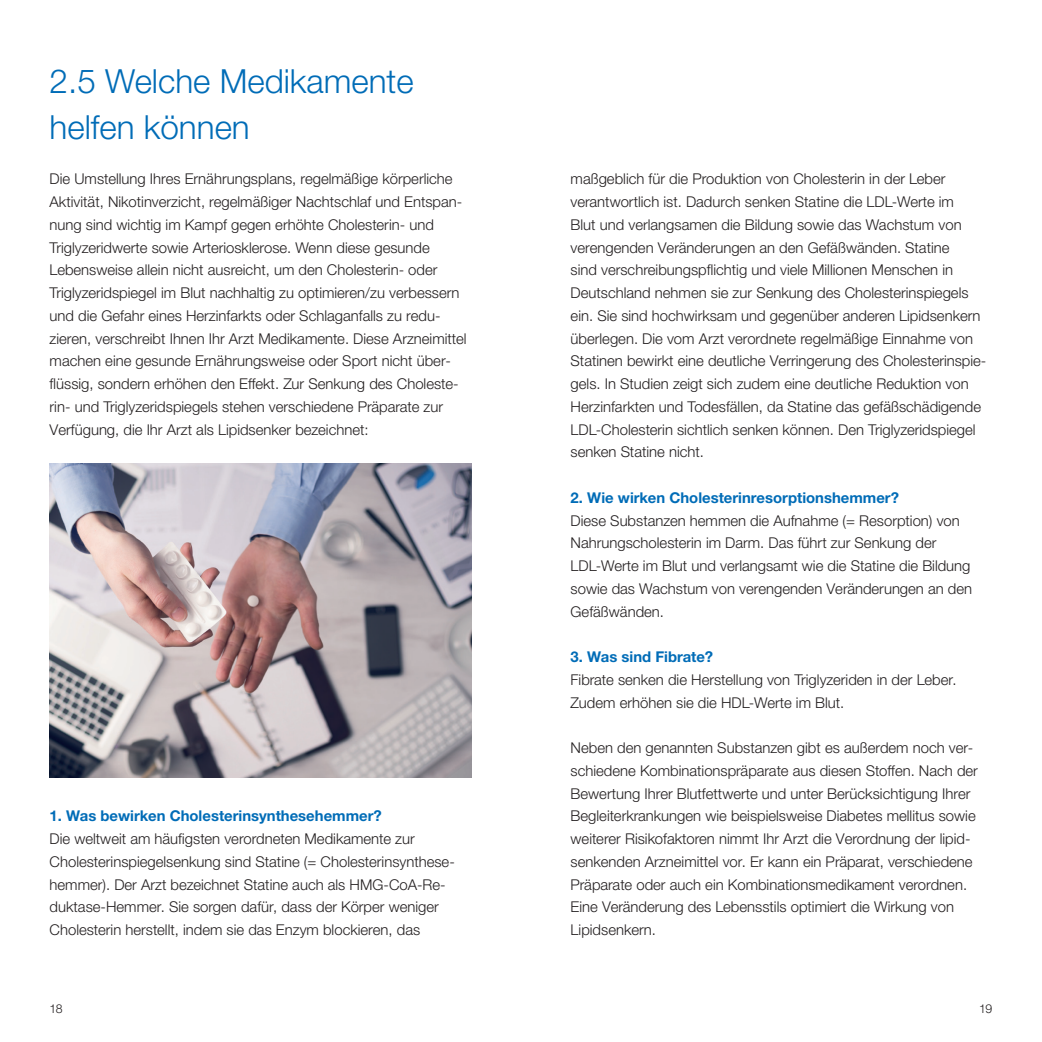
<style>
.page{position:relative;width:1042px;height:1042px;background:#fff}
.page>*{position:absolute;margin:0;border:0;box-sizing:border-box;transform-origin:0 0}
.Headline{font:300 33.25px/45.5px "Helvetica Neue LT";color:#006cb7}
.Fließtext{font:14.88px/22.8px "Helvetica Neue World 45 Lt";color:#231f20}
.Fließtext-2{font:700 14.88px "Helvetica Neue World 75";color:#006cb7}
.t1{font:12.25px "Helvetica Neue World 45 Lt";color:#231f20}
</style>
<div class="page">
<img style="left:50px;top:464px;width:421px;height:313px">
<p class="Headline" style="left:50px;top:58px;width:366px">2.5 Welche Medikamente helfen können</p>
<p class="Fließtext" style="left:50px;top:168px;width:418px">Die Umstellung Ihres Ernährungsplans, regelmäßige körperliche Aktivität, Nikotinverzicht, regelmäßiger Nachtschlaf und Entspan&shy;nung sind wichtig im Kampf gegen erhöhte Cholesterin- und Triglyzeridwerte sowie Arteriosklerose. Wenn diese gesunde Lebensweise allein nicht ausreicht, um den Cholesterin- oder Triglyzeridspiegel im Blut nachhaltig zu optimieren/zu verbessern und die Gefahr eines Herzinfarkts oder Schlaganfalls zu redu&shy;zieren, verschreibt Ihnen Ihr Arzt Medikamente. Diese Arzneimittel machen eine gesunde Ernährungsweise oder Sport nicht über&shy;flüssig, sondern erhöhen den Effekt. Zur Senkung des Choleste&shy;rin- und Triglyzeridspiegels stehen verschiedene Präparate zur Verfügung, die Ihr Arzt als Lipidsenker bezeichnet:</p>
<p class="Fließtext" style="left:570px;top:168px;width:417px">maßgeblich für die Produktion von Cholesterin in der Leber verantwortlich ist. Dadurch senken Statine die LDL-Werte im<br>Blut und verlangsamen die Bildung sowie das Wachstum von verengenden Veränderungen an den Gefäßwänden. Statine<br>sind verschreibungspflichtig und viele Millionen Menschen in Deutschland nehmen sie zur Senkung des Cholesterinspiegels ein. Sie sind hochwirksam und gegenüber anderen Lipidsenkern überlegen. Die vom Arzt verordnete regelmäßige Einnahme von Statinen bewirkt eine deutliche Verringerung des Cholesterinspie&shy;gels. In Studien zeigt sich zudem eine deutliche Reduktion von Herzinfarkten und Todesfällen, da Statine das gefäßschädigende LDL-Cholesterin sichtlich senken können. Den Triglyzeridspiegel senken Statine nicht.</p>
<p class="Fließtext-2" style="left:570px;top:489px;width:330px">2. Wie wirken Cholesterinresorptionshemmer?</p>
<p class="Fließtext" style="left:570px;top:509px;width:403px">Diese Substanzen hemmen die Aufnahme (= Resorption) von Nahrungscholesterin im Darm. Das führt zur Senkung der LDL-Werte im Blut und verlangsamt wie die Statine die Bildung sowie das Wachstum von verengenden Veränderungen an den Gefäßwänden.</p>
<p class="Fließtext-2" style="left:570px;top:648px;width:144px">3. Was sind Fibrate?</p>
<p class="Fließtext" style="left:570px;top:668px;width:387px">Fibrate senken die Herstellung von Triglyzeriden in der Leber.<br>Zudem erhöhen sie die HDL-Werte im Blut.</p>
<p class="Fließtext" style="left:570px;top:736px;width:409px">Neben den genannten Substanzen gibt es außerdem noch ver&shy;schiedene Kombinationspräparate aus diesen Stoffen. Nach der Bewertung Ihrer Blutfettwerte und unter Berücksichtigung Ihrer Begleiterkrankungen wie beispielsweise Diabetes mellitus sowie weiterer Risikofaktoren nimmt Ihr Arzt die Verordnung der lipid&shy;senkenden Arzneimittel vor. Er kann ein Präparat, verschiedene Präparate oder auch ein Kombinationsmedikament verordnen.<br>Eine Veränderung des Lebensstils optimiert die Wirkung von Lipidsenkern.</p>
<p class="Fließtext-2" style="left:50px;top:807px;width:334px">1. Was bewirken Cholesterinsynthesehemmer?</p>
<p class="Fließtext" style="left:50px;top:827px;width:407px">Die weltweit am häufigsten verordneten Medikamente zur Cholesterinspiegelsenkung sind Statine (= Cholesterinsynthese&shy;hemmer). Der Arzt bezeichnet Statine auch als HMG-CoA-Re&shy;duktase-Hemmer. Sie sorgen dafür, dass der Körper weniger Cholesterin herstellt, indem sie das Enzym blockieren, das</p>
<p class="t1" style="left:50px;top:1001px;width:15px">18</p>
<p class="t1" style="left:979px;top:1001px;width:15px">19</p>
</div>
